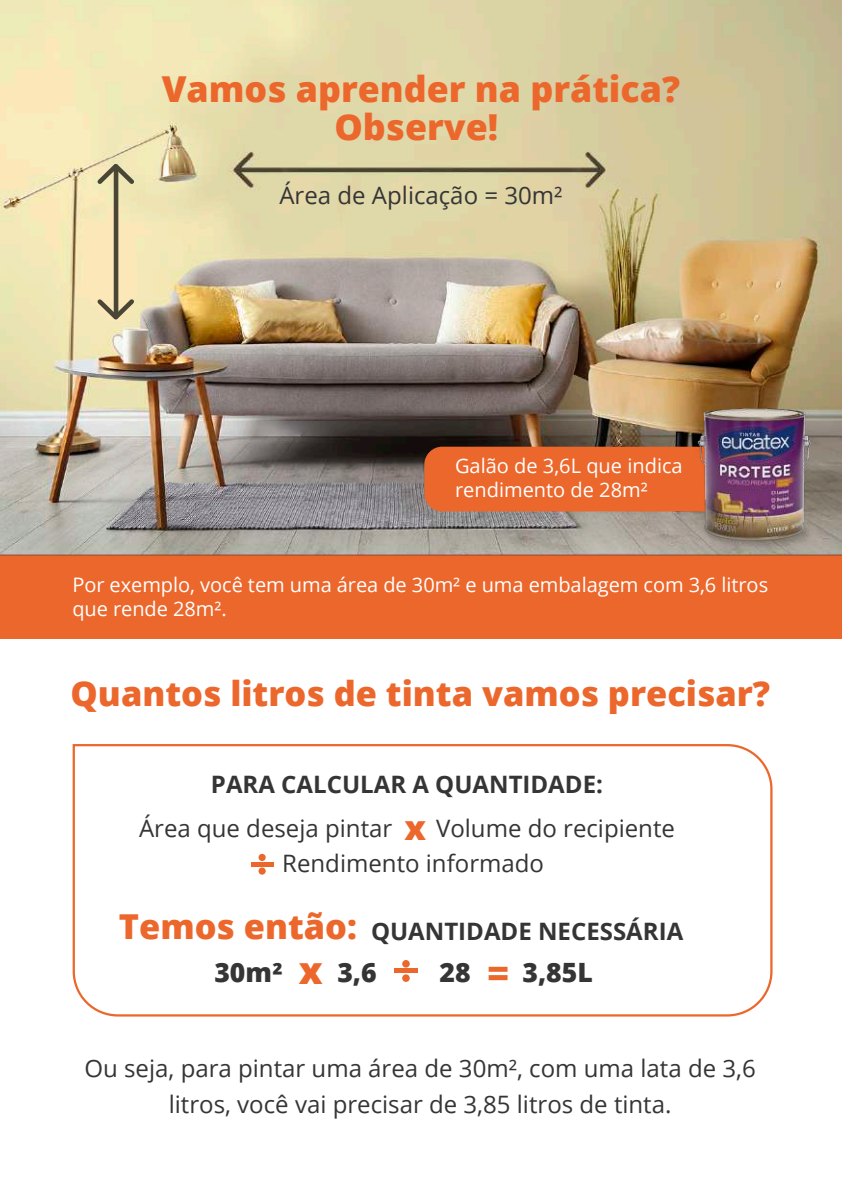
<style>
.page{position:relative;width:842px;height:1191px;background:#fff}
.page>*{position:absolute;margin:0;border:0;box-sizing:border-box;transform-origin:0 0}
.t1{font:800 35.8px/38px "Open Sans";color:#ec672c;text-align:center}
.t2{font:800 34.4px "Open Sans";color:#ec672c}
.t3{font:800 26.6px "Open Sans";color:#353535}
.t4{font:24px/36px "Open Sans";color:#353535;text-align:center}
.t5{font:700 24px "Open Sans";color:#353535}
.t6{font:20px/24px "Open Sans";letter-spacing:-.005em;color:#fff}
.s1{font-size:38px;color:#ec672c}
</style>
<div class="page">
<div style="left:0;top:511px;width:841px;height:128px;background:#ec672c"></div>
<img style="left:0;top:0;width:841px;height:556px">
<div style="left:424px;top:447px;width:332px;height:64px;background:#ec672c;border-radius:18px"></div>
<img style="left:663px;top:383px;width:173px;height:173px">
<svg style="left:72px;top:744px;width:701px;height:273px"></svg>
<hr style="left:251px;top:862px;width:22px;height:4px;background:#ec672c">
<div style="left:258px;top:854px;width:7px;height:7px;background:#ec672c;border-radius:50%"></div>
<div style="left:258px;top:867px;width:7px;height:7px;background:#ec672c;border-radius:50%"></div>
<div style="left:394px;top:968px;width:23px;height:5px;background:#ec672c"></div>
<div style="left:402px;top:960px;width:7px;height:7px;background:#ec672c;border-radius:50%"></div>
<div style="left:402px;top:974px;width:7px;height:8px;background:#ec672c;border-radius:50%"></div>
<hr style="left:114px;top:168px;width:4px;height:149px;background:#4a4636">
<svg style="left:93px;top:160px;width:45px;height:28px"></svg>
<svg style="left:93px;top:295px;width:45px;height:28px"></svg>
<h1 class="t1" style="left:162px;top:68px;width:519px">Vamos aprender na prática?<br>Observe!</h1>
<p class="t4" style="left:279px;top:177px;width:284px">Área de Aplicação = 30m²</p>
<p class="t6" style="left:455px;top:453px;width:229px">Galão de 3,6L que indica rendimento de 28m²</p>
<p class="t6" style="left:72px;top:572px;width:697px">Por exemplo, você tem uma área de 30m² e uma embalagem com 3,6 litros que rende 28m².</p>
<h2 class="t2" style="left:71px;top:667px;width:700px">Quantos litros de tinta vamos precisar?</h2>
<p class="t5" style="left:211px;top:767px;width:393px">PARA CALCULAR A QUANTIDADE:</p>
<p class="t4" style="left:139px;top:810px;width:255px">Área que deseja pintar</p>
<p class="t4" style="left:436px;top:810px;width:240px">Volume do recipiente</p>
<h2 class="t2" style="left:404px;top:801px;width:23px">x</h2>
<p class="t4" style="left:282px;top:845px;width:263px">Rendimento informado</p>
<h2 class="t2" style="left:119px;top:900px;width:240px">Temos então:</h2>
<p class="t5" style="left:371px;top:914px;width:313px">QUANTIDADE NECESSÁRIA</p>
<p class="t3" style="left:214px;top:951px;width:164px">30m² <span class="s1">x</span> 3,6</p>
<p class="t3" style="left:439px;top:951px;width:155px">28 <span class="s1">=</span> 3,85L</p>
<p class="t4" style="left:84px;top:1049px;width:672px">Ou seja, para pintar uma área de 30m², com uma lata de 3,6 litros, você vai precisar de 3,85 litros de tinta.</p>
</div>
